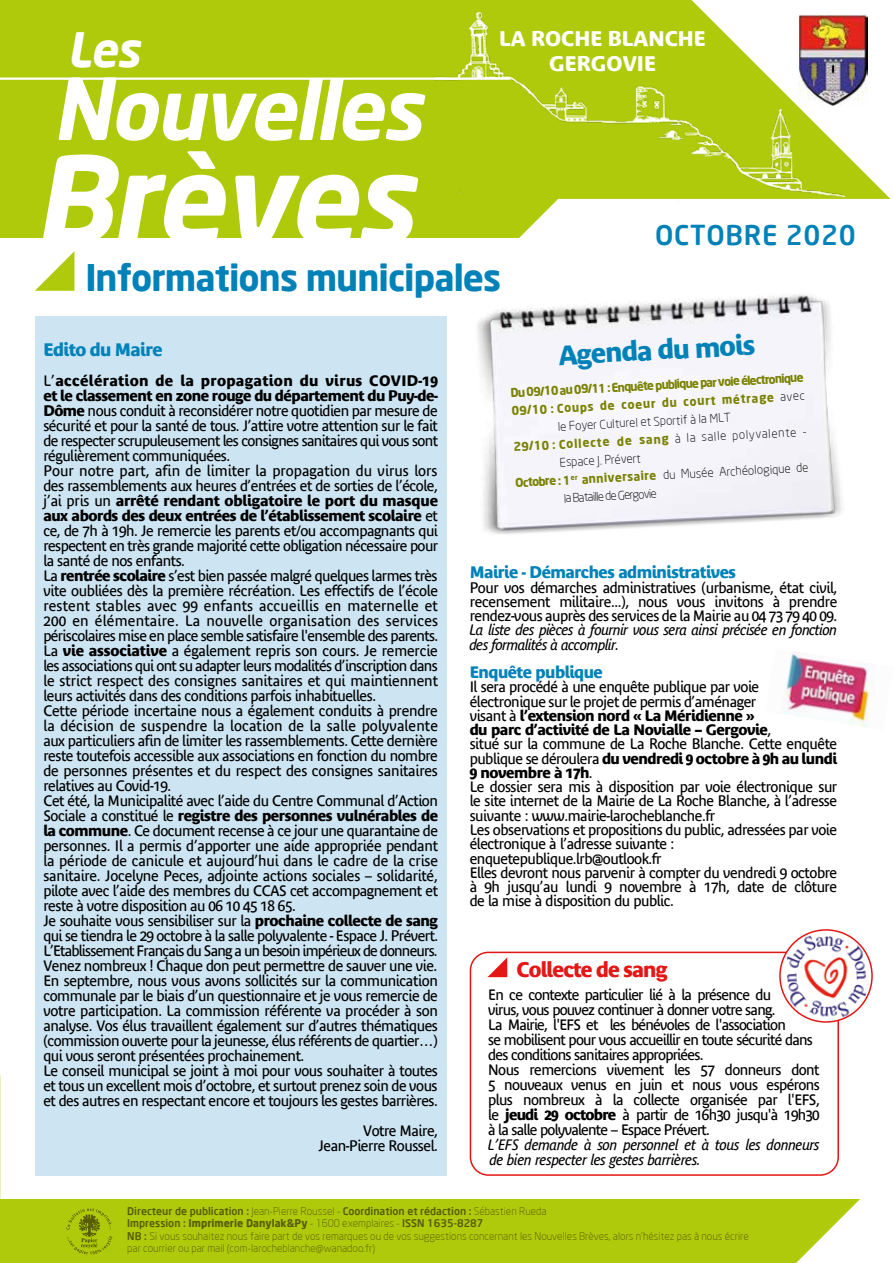
<style>
.page{position:relative;width:893px;height:1263px;background:#fff}
.page>*{position:absolute;margin:0;border:0;box-sizing:border-box;transform-origin:0 0}
.t1{font:italic 700 118.5px "Neo Sans";letter-spacing:-.025em;color:#fff}
.t2{font:italic 700 81px "Neo Sans";letter-spacing:-.025em;color:#fff}
.t3{font:italic 700 46.5px "Neo Sans";color:#fff}
.t4{font:700 36px "Neo Sans";letter-spacing:-.025em;color:#0082b9}
.t5{font:700 27px "Bienvenue";color:#0082b9}
.t6{font:500 27px "Neo Sans";letter-spacing:.025em;color:#0082b9}
.t7{font:700 21px/25.2px "Bienvenue";color:#fff;text-align:center}
.t8{font:700 21px "Bienvenue";letter-spacing:-.04em;color:#e41715}
.t9{font:700 18px "Bienvenue";letter-spacing:-.03em;color:#0082b9}
.t10{font:700 16.5px "Bienvenue";letter-spacing:-.03em;color:#0082b9}
.t11{font:15px/15px "Bienvenue";letter-spacing:-.03em;color:#000}
.t12{font:15px/15px "Bienvenue";letter-spacing:-.05em;color:#000}
.t13{font:italic 15px/14.2px "Bienvenue";letter-spacing:-.03em;color:#000}
.t14{font:700 12px "Neo Sans";color:#798200}
.t15{font:300 12px "Neo Sans";color:#000}
.t16{font:300 10.5px/12.6px "Neo Sans";color:#555d00}
.s1{font-size:84.3px}
.s2{font-weight:700}
.s3{font-weight:300;color:#000}
.s4{font-weight:700;color:#798200}
.s5{font-weight:500}
</style>
<div class="page">
<div style="left:0;top:1199px;width:893px;height:64px;background:#afca0b"></div>
<div style="left:0;top:0;width:893px;height:237px;background:#afca0b"></div>
<svg style="left:66px;top:1208px;width:46px;height:46px"></svg>
<svg style="left:35px;top:251px;width:39px;height:40px"></svg>
<svg style="left:519px;top:0;width:374px;height:238px;background:#f6f9e9"></svg>
<img style="left:845px;top:15px;width:22px;height:92px">
<img style="left:417px;top:0;width:428px;height:210px">
<hr style="left:0;top:78px;width:510px;height:2px;background:#fff">
<img style="left:446px;top:294px;width:396px;height:255px">
<svg style="left:796px;top:1166px;width:97px;height:97px"></svg>
<div style="left:35px;top:317px;width:411px;height:859px;background:#cde5f3"></div>
<div style="left:470px;top:952px;width:368px;height:223px;background:#fff;border-radius:18px"></div>
<svg style="left:487px;top:957px;width:20px;height:20px"></svg>
<div style="left:470px;top:952px;width:369px;height:224px;border:2px solid #e41715;border-radius:18px"></div>
<svg style="left:780px;top:930px;width:92px;height:92px"></svg>
<img style="left:786px;top:935px;width:84px;height:85px">
<div style="left:779px;top:929px;width:94px;height:94px;border:2px solid #e41715;border-radius:50%"></div>
<img style="left:783px;top:652px;width:92px;height:75px">
<h3 class="t7" style="left:499px;top:26px;width:208px">LA ROCHE BLANCHE<br>GERGOVIE</h3>
<h3 class="t3" style="left:67px;top:19px;width:74px">Les</h3>
<h2 class="t2" style="left:53px;top:58px;width:371px"><span class="s1">N</span>ouvelles</h2>
<h1 class="t1" style="left:34px;top:124px;width:382px">Brèves</h1>
<h3 class="t4" style="left:85px;top:254px;width:418px">Informations municipales</h3>
<h3 class="t6" style="left:655px;top:218px;width:202px">OCTOBRE 2020</h3>
<p class="t9" style="left:43px;top:339px;width:121px">Edito du Maire</p>
<p class="t11" style="left:43px;top:373px;width:396px">L’<span class="s2">accélération de la propagation du virus COVID-19 et le classement en zone rouge du département du Puy-de-Dôme</span> nous conduit à reconsidérer notre quotidien par mesure de sécurité et pour la santé de tous. J’attire votre attention sur le fait de respecter scrupuleusement les consignes sanitaires qui vous sont régulièrement communiquées.<br>Pour notre part, afin de limiter la propagation du virus lors des rassemblements aux heures d’entrées et de sorties de l’école, j’ai pris un <span class="s2">arrêté rendant obligatoire le port du masque aux abords des deux entrées de l’établissement scolaire</span> et ce, de 7h à 19h. Je remercie les parents et/ou accompagnants qui respectent en très grande majorité cette obligation nécessaire pour la santé de nos enfants.<br>La <span class="s2">rentrée scolaire</span> s’est bien passée malgré quelques larmes très vite oubliées dès la première récréation. Les effectifs de l’école restent stables avec 99 enfants accueillis en maternelle et 200 en élémentaire. La nouvelle organisation des services périscolaires mise en place semble satisfaire l'ensemble des parents.<br>La <span class="s2">vie associative</span> a également repris son cours. Je remercie les associations qui ont su adapter leurs modalités d’inscription dans le strict respect des consignes sanitaires et qui maintiennent leurs activités dans des conditions parfois inhabituelles.<br>Cette période incertaine nous a également conduits à prendre la décision de suspendre la location de la salle polyvalente aux particuliers afin de limiter les rassemblements. Cette dernière reste toutefois accessible aux associations en fonction du nombre de personnes présentes et du respect des consignes sanitaires relatives au Covid-19.<br>Cet été, la Municipalité avec l’aide du Centre Communal d’Action Sociale a constitué le <span class="s2">registre des personnes vulnérables de la commune</span>. Ce document recense à ce jour une quarantaine de personnes. Il a permis d’apporter une aide appropriée pendant la période de canicule et aujourd’hui dans le cadre de la crise sanitaire. Jocelyne Peces, adjointe actions sociales – solidarité, pilote avec l’aide des membres du CCAS cet accompagnement et reste à votre disposition au 06 10 45 18 65.<br>Je souhaite vous sensibiliser sur la <span class="s2">prochaine collecte de sang </span>qui se tiendra le 29 octobre à la salle polyvalente - Espace J. Prévert.<br>L’Etablissement Français du Sang a un besoin impérieux de donneurs.<br>Venez nombreux ! Chaque don peut permettre de sauver une vie.<br>En septembre, nous vous avons sollicités sur la communication communale par le biais d’un questionnaire et je vous remercie de votre participation. La commission référente va procéder à son analyse. Vos élus travaillent également sur d’autres thématiques (commission ouverte pour la jeunesse, élus référents de quartier…) qui vous seront présentées prochainement.<br>Le conseil municipal se joint à moi pour vous souhaiter à toutes et tous un excellent mois d’octobre, et surtout prenez soin de vous et des autres en respectant encore et toujours les gestes barrières.</p>
<p class="t11" style="left:318px;top:1123px;width:121px;text-align:right">Votre Maire,<br>Jean-Pierre Roussel.</p>
<h3 class="t5" style="left:558px;top:339px;width:198px;rotate:-3deg">Agenda du mois</h3>
<p class="t14" style="left:510px;top:385px;width:295px;rotate:-3deg">Du 09/10 au 09/11 : Enquête publique par voie électronique</p>
<p class="t14" style="left:511px;top:403px;width:295px;rotate:-3deg">09/10 : Coups de coeur du court métrage <span class="s3">avec</span></p>
<p class="t15" style="left:557px;top:419px;width:175px;rotate:-3deg">le Foyer Culturel et Sportif à la MLT</p>
<p class="t14" style="left:513px;top:439px;width:295px;rotate:-3deg">29/10 : Collecte de sang <span class="s3">à la salle polyvalente -</span></p>
<p class="t15" style="left:559px;top:455px;width:83px;rotate:-3deg">Espace J. Prévert</p>
<p class="t15" style="left:515px;top:475px;width:295px;rotate:-3deg"><span class="s4">Octobre : 1</span><sup>er</sup> <span class="s4">anniversaire</span> du Musée Archéologique de</p>
<p class="t15" style="left:563px;top:491px;width:94px;rotate:-3deg">la Bataille de Gergovie</p>
<p class="t10" style="left:470px;top:563px;width:268px">Mairie - Démarches administratives</p>
<p class="t11" style="left:470px;top:580px;width:369px;line-height:14.2px;text-align:justify">Pour vos démarches administratives (urbanisme, état civil, recensement militaire...), nous vous invitons à prendre rendez-vous auprès des services de la Mairie au 04 73 79 40 09.</p>
<p class="t13" style="left:470px;top:623px;width:369px">La liste des pièces à fournir vous sera ainsi précisée en fonction des formalités à accomplir.</p>
<p class="t10" style="left:470px;top:663px;width:135px">Enquête publique</p>
<p class="t11" style="left:470px;top:680px;width:369px;line-height:14.2px">Il sera procédé à une enquête publique par voie électronique sur le projet de permis d’aménager<br>visant à <span class="s2">l’extension nord « La Méridienne »<br>du parc d’activité de La Novialle – Gergovie</span>,<br>situé sur la commune de La Roche Blanche. Cette enquête publique se déroulera <span class="s2">du vendredi 9 octobre à 9h au lundi 9 novembre à 17h</span>.<br>Le dossier sera mis à disposition par voie électronique sur le site internet de la Mairie de La Roche Blanche, à l’adresse suivante : www.mairie-larocheblanche.fr<br>Les observations et propositions du public, adressées par voie électronique à l’adresse suivante : enquetepublique.lrb@outlook.fr<br>Elles devront nous parvenir à compter du vendredi 9 octobre à 9h jusqu’au lundi 9 novembre à 17h, date de clôture de la mise à disposition du public.</p>
<h3 class="t8" style="left:516px;top:957px;width:153px">Collecte de sang</h3>
<p class="t12" style="left:488px;top:987px;width:333px">En ce contexte particulier lié à la présence du<br>virus, vous pouvez continuer à donner votre sang.<br>La Mairie, l'EFS et les bénévoles de l'association<br>se mobilisent pour vous accueillir en toute sécurité dans des conditions sanitaires appropriées.<br>Nous remercions vivement les 57 donneurs dont 5 nouveaux venus en juin et nous vous espérons plus nombreux à la collecte organisée par l'EFS, le <span class="s2">jeudi 29 octobre</span> à partir de 16h30 jusqu'à 19h30 à la salle polyvalente – Espace Prévert.</p>
<p class="t13" style="left:488px;top:1137px;width:333px;line-height:15px">L’EFS demande à son personnel et à tous les donneurs de bien respecter les gestes barrières.</p>
<p class="t16" style="left:127px;top:1204px;width:623px"><span class="s5">Directeur de publication :</span> Jean-Pierre Roussel - <span class="s5">Coordination et rédaction :</span> Sébastien Rueda<br><span class="s5">Impression :</span> <span class="s2">Imprimerie Danylak&amp;Py</span> - 1600 exemplaires - <span class="s5">ISSN 1635-8287<br>NB :</span> Si vous souhaitez nous faire part de vos remarques ou de vos suggestions concernant les Nouvelles Brèves, alors n'hésitez pas à nous écrire par courrier ou par mail (com-larocheblanche@wanadoo.fr)</p>
</div>
